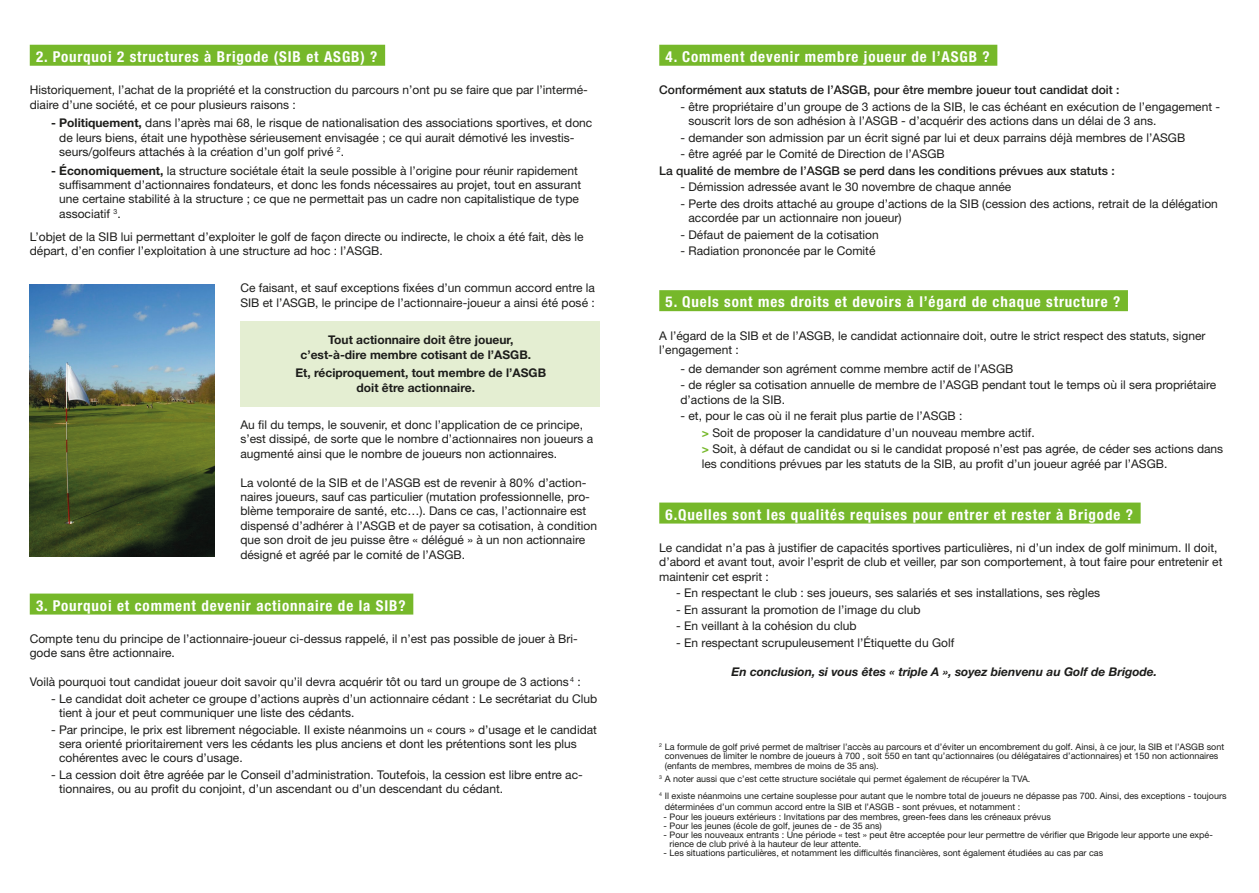
<style>
.page{position:relative;width:1259px;height:893px;background:#fff}
.page>*{position:absolute;margin:0;border:0;box-sizing:border-box;transform-origin:0 0}
.SOUS_ARTICLE{font:700 condensed 15px "Helvetica Neue LT Std";letter-spacing:.06em;color:#fff}
.t1{font:12px/14.4px "Helvetica Neue LT Std";color:#1d1d1b}
.t2{font:500 12px "Helvetica Neue LT Std";color:#1d1d1b}
.t3{font:700 12px/14.4px "Helvetica Neue LT Std";color:#1d1d1b}
.t4{font:italic 700 12px "Helvetica Neue LT Std";color:#1d1d1b}
.t5{font:9px/9px "Helvetica Neue LT Std";color:#1d1d1b}
.s1{font-weight:700}
.s2{font-weight:700;color:#76b82a}
</style>
<div class="page">
<div style="left:240px;top:321px;width:360px;height:85px;background:#e4eed2"></div>
<div style="left:30px;top:45px;width:355px;height:21px;background:#76b82a"></div>
<div style="left:30px;top:594px;width:383px;height:21px;background:#76b82a"></div>
<img style="left:30px;top:285px;width:185px;height:271px">
<div style="left:659px;top:45px;width:338px;height:21px;background:#76b82a"></div>
<div style="left:659px;top:290px;width:469px;height:21px;background:#76b82a"></div>
<div style="left:659px;top:503px;width:481px;height:21px;background:#76b82a"></div>
<p class="SOUS_ARTICLE" style="left:36px;top:47px;width:343px">2. Pourquoi 2 structures à Brigode (SIB et ASGB) ?</p>
<p class="t1" style="left:30px;top:83px;width:559px">Historiquement, l’achat de la propriété et la construction du parcours n’ont pu se faire que par l’intermé&shy;diaire d’une société, et ce pour plusieurs raisons :</p>
<p class="t1" style="left:59px;top:116px;width:534px;text-indent:-8px"><span class="s1">- Politiquement,</span> dans l’après mai 68, le risque de nationalisation des associations sportives, et donc de leurs biens, était une hypothèse sérieusement envisagée ; ce qui aurait démotivé les investis&shy;seurs/golfeurs attachés à la création d’un golf privé <sup>2</sup>.</p>
<p class="t1" style="left:59px;top:163px;width:523px;text-indent:-8px"><span class="s1">- Économiquement,</span> la structure sociétale était la seule possible à l’origine pour réunir rapidement suffisamment d’actionnaires fondateurs, et donc les fonds nécessaires au projet, tout en assurant une certaine stabilité à la structure ; ce que ne permettait pas un cadre non capitalistique de type associatif <sup>3</sup>.</p>
<p class="t1" style="left:30px;top:229px;width:555px">L’objet de la SIB lui permettant d’exploiter le golf de façon directe ou indirecte, le choix a été fait, dès le départ, d’en confier l’exploitation à une structure ad hoc : l’ASGB.</p>
<p class="t1" style="left:240px;top:281px;width:356px">Ce faisant, et sauf exceptions fixées d’un commun accord entre la<br>SIB et l’ASGB, le principe de l’actionnaire-joueur a ainsi été posé :</p>
<p class="t3" style="left:300px;top:332px;width:232px;text-indent:28px">Tout actionnaire doit être joueur, c’est-à-dire membre cotisant de l’ASGB.</p>
<p class="t3" style="left:356px;top:365px;width:191px;text-indent:-61px">Et, réciproquement, tout membre de l’ASGB doit être actionnaire.</p>
<p class="t1" style="left:240px;top:417px;width:354px">Au fil du temps, le souvenir, et donc l’application de ce principe, s’est dissipé, de sorte que le nombre d’actionnaires non joueurs a augmenté ainsi que le nombre de joueurs non actionnaires.</p>
<p class="t1" style="left:240px;top:475px;width:358px">La volonté de la SIB et de l’ASGB est de revenir à 80% d’action&shy;naires joueurs, sauf cas particulier (mutation professionnelle, pro&shy;blème temporaire de santé, etc…). Dans ce cas, l’actionnaire est dispensé d’adhérer à l’ASGB et de payer sa cotisation, à condition que son droit de jeu puisse être « délégué » à un non actionnaire désigné et agréé par le comité de l’ASGB.</p>
<p class="SOUS_ARTICLE" style="left:36px;top:596px;width:371px">3. Pourquoi et comment devenir actionnaire de la SIB?</p>
<p class="t1" style="left:30px;top:631px;width:549px">Compte tenu du principe de l’actionnaire-joueur ci-dessus rappelé, il n’est pas possible de jouer à Bri&shy;gode sans être actionnaire.</p>
<p class="t1" style="left:30px;top:674px;width:552px">Voilà pourquoi tout candidat joueur doit savoir qu’il devra acquérir tôt ou tard un groupe de 3 actions <sup>4</sup> :</p>
<p class="t1" style="left:59px;top:691px;width:540px;text-indent:-8px">- Le candidat doit acheter ce groupe d’actions auprès d’un actionnaire cédant : Le secrétariat du Club tient à jour et peut communiquer une liste des cédants.</p>
<p class="t1" style="left:59px;top:722px;width:539px;text-indent:-8px">- Par principe, le prix est librement négociable. Il existe néanmoins un « cours » d’usage et le candidat sera orienté prioritairement vers les cédants les plus anciens et dont les prétentions sont les plus cohérentes avec le cours d’usage.</p>
<p class="t1" style="left:59px;top:767px;width:525px;text-indent:-8px">- La cession doit être agréée par le Conseil d’administration. Toutefois, la cession est libre entre ac&shy;tionnaires, ou au profit du conjoint, d’un ascendant ou d’un descendant du cédant.</p>
<p class="SOUS_ARTICLE" style="left:665px;top:47px;width:325px">4. Comment devenir membre joueur de l’ASGB ?</p>
<p class="t2" style="left:659px;top:83px;width:462px">Conformément aux statuts de l’ASGB, pour être membre joueur tout candidat doit :</p>
<p class="t1" style="left:688px;top:99px;width:533px;text-indent:-8px">- être propriétaire d’un groupe de 3 actions de la SIB, le cas échéant en exécution de l’engagement - souscrit lors de son adhésion à l’ASGB - d’acquérir des actions dans un délai de 3 ans.</p>
<p class="t1" style="left:680px;top:130px;width:506px">- demander son admission par un écrit signé par lui et deux parrains déjà membres de l’ASGB</p>
<p class="t1" style="left:680px;top:146px;width:266px">- être agréé par le Comité de Direction de l’ASGB</p>
<p class="t2" style="left:659px;top:163px;width:457px">La qualité de membre de l’ASGB se perd dans les conditions prévues aux statuts :</p>
<p class="t1" style="left:680px;top:180px;width:332px">- Démission adressée avant le 30 novembre de chaque année</p>
<p class="t1" style="left:688px;top:196px;width:531px;text-indent:-8px">- Perte des droits attaché au groupe d’actions de la SIB (cession des actions, retrait de la délégation accordée par un actionnaire non joueur)</p>
<p class="t1" style="left:680px;top:227px;width:200px">- Défaut de paiement de la cotisation</p>
<p class="t1" style="left:680px;top:244px;width:196px">- Radiation prononcée par le Comité</p>
<p class="SOUS_ARTICLE" style="left:665px;top:293px;width:456px">5. Quels sont mes droits et devoirs à l’égard de chaque structure ?</p>
<p class="t1" style="left:659px;top:328px;width:548px">A l’égard de la SIB et de l’ASGB, le candidat actionnaire doit, outre le strict respect des statuts, signer l’engagement :</p>
<p class="t1" style="left:680px;top:361px;width:334px">- de demander son agrément comme membre actif de l’ASGB</p>
<p class="t1" style="left:680px;top:378px;width:537px">- de régler sa cotisation annuelle de membre de l’ASGB pendant tout le temps où il sera propriétaire d’actions de la SIB.</p>
<p class="t1" style="left:680px;top:408px;width:283px">- et, pour le cas où il ne ferait plus partie de l’ASGB :</p>
<p class="t1" style="left:702px;top:425px;width:334px"><span class="s2">&gt;</span> Soit de proposer la candidature d’un nouveau membre actif.</p>
<p class="t1" style="left:702px;top:441px;width:523px"><span class="s2">&gt;</span> Soit, à défaut de candidat ou si le candidat proposé n’est pas agrée, de céder ses actions dans les conditions prévues par les statuts de la SIB, au profit d’un joueur agréé par l’ASGB.</p>
<p class="SOUS_ARTICLE" style="left:665px;top:505px;width:469px">6.Quelles sont les qualités requises pour entrer et rester à Brigode ?</p>
<p class="t1" style="left:659px;top:540px;width:565px">Le candidat n’a pas à justifier de capacités sportives particulières, ni d’un index de golf minimum. Il doit, d’abord et avant tout, avoir l’esprit de club et veiller, par son comportement, à tout faire pour entretenir et maintenir cet esprit :</p>
<p class="t1" style="left:676px;top:586px;width:425px">- En respectant le club : ses joueurs, ses salariés et ses installations, ses règles</p>
<p class="t1" style="left:676px;top:602px;width:246px">- En assurant la promotion de l’image du club</p>
<p class="t1" style="left:676px;top:619px;width:182px">- En veillant à la cohésion du club</p>
<p class="t1" style="left:676px;top:635px;width:279px">- En respectant scrupuleusement l’Étiquette du Golf</p>
<p class="t4" style="left:731px;top:664px;width:427px">En conclusion, si vous êtes « triple A », soyez bienvenu au Golf de Brigode.</p>
<p class="t5" style="left:659px;top:742px;width:566px;text-align:center"><sup>2</sup> La formule de golf privé permet de maîtriser l’accès au parcours et d’éviter un encombrement du golf. Ainsi, à ce jour, la SIB et l’ASGB sont convenues de limiter le nombre de joueurs à 700 , soit 550 en tant qu’actionnaires (ou délégataires d’actionnaires) et 150 non actionnaires</p>
<p class="t5" style="left:664px;top:761px;width:215px">(enfants de membres, membres de moins de 35 ans).</p>
<p class="t5" style="left:659px;top:774px;width:373px"><sup>3</sup> A noter aussi que c’est cette structure sociétale qui permet également de récupérer la TVA.</p>
<p class="t5" style="left:664px;top:790px;width:563px;line-height:10.8px;text-indent:-5px"><sup>4</sup> Il existe néanmoins une certaine souplesse pour autant que le nombre total de joueurs ne dépasse pas 700. Ainsi, des exceptions - toujours déterminées d’un commun accord entre la SIB et l’ASGB - sont prévues, et notamment :</p>
<p class="t5" style="left:663px;top:812px;width:389px">- Pour les joueurs extérieurs : Invitations par des membres, green-fees dans les créneaux prévus</p>
<p class="t5" style="left:663px;top:821px;width:220px">- Pour les jeunes (école de golf, jeunes de - de 35 ans)</p>
<p class="t5" style="left:669px;top:830px;width:545px;text-indent:-6px">- Pour les nouveaux entrants : Une période « test » peut être acceptée pour leur permettre de vérifier que Brigode leur apporte une expé&shy;rience de club privé à la hauteur de leur attente.</p>
<p class="t5" style="left:663px;top:848px;width:441px">- Les situations particulières, et notamment les difficultés financières, sont également étudiées au cas par cas</p>
</div>
